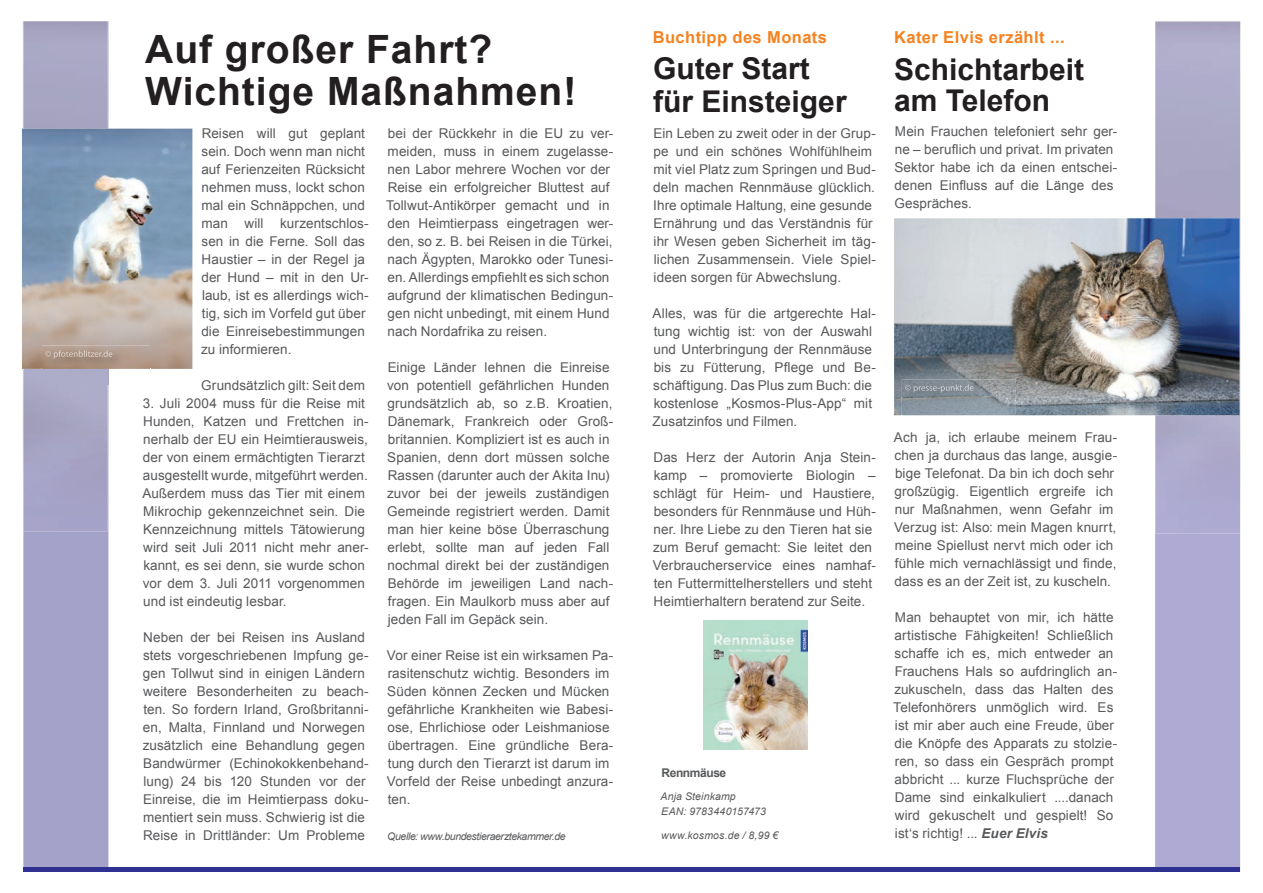
<style>
.page{position:relative;width:1263px;height:893px;background:#fff}
.page>*{position:absolute;margin:0;border:0;box-sizing:border-box;transform-origin:0 0}
.t1{font:700 39px/42px "Arial";letter-spacing:.025em;color:#231f20}
.t2{font:700 30px/33px "Arial";color:#231f20}
.t3{font:700 16.5px "Arial";letter-spacing:.025em;color:#f58220}
.t4{font:13.5px/18px "Arial";letter-spacing:.005em;color:#57585a}
.t5{font:700 12px "Arial";letter-spacing:-.035em;color:#57585a}
.t6{font:italic 10.5px "Arial";letter-spacing:-.035em;color:#57585a}
.t7{font:italic 10.5px/15px "Arial";letter-spacing:.015em;color:#57585a}
.t8{font:italic 10.5px "Arial";letter-spacing:.02em;color:#57585a}
.s1{font-weight:700;font-style:italic}
</style>
<div class="page">
<div style="left:23px;top:531px;width:85px;height:336px;background:#a5a2ca"></div>
<div style="left:23px;top:867px;width:608px;height:5px;background:#2e3092"></div>
<img style="left:23px;top:21px;width:85px;height:510px">
<div style="left:1155px;top:533px;width:85px;height:339px;background:#afaad3"></div>
<div style="left:631px;top:867px;width:608px;height:5px;background:#2e3092"></div>
<img style="left:1155px;top:21px;width:85px;height:512px">
<img style="left:894px;top:218px;width:345px;height:197px">
<img style="left:703px;top:621px;width:105px;height:128px">
<img style="left:902px;top:380px;width:114px;height:36px">
<img style="left:905px;top:384px;width:68px;height:8px">
<img style="left:22px;top:129px;width:170px;height:240px">
<img style="left:42px;top:346px;width:108px;height:39px">
<svg style="left:108px;top:369px;width:1px;height:16px"></svg>
<img style="left:46px;top:350px;width:66px;height:9px">
<h1 class="t1" style="left:145px;top:30px;width:433px">Auf großer Fahrt?<br>Wichtige Maßnahmen!</h1>
<p class="t4" style="left:201px;top:124px;width:169px">Reisen will gut geplant sein. Doch wenn man nicht auf Ferienzeiten Rücksicht nehmen muss, lockt schon mal ein Schnäppchen, und man will kurzentschlos&shy;sen in die Ferne. Soll das<br>Haustier – in der Regel ja der Hund – mit in den Ur&shy;laub, ist es allerdings wich&shy;tig, sich im Vorfeld gut über die Einreisebestimmungen zu informieren.</p>
<p class="t4" style="left:201px;top:376px;width:165px">Grundsätzlich gilt: Seit dem</p>
<p class="t4" style="left:142px;top:394px;width:228px">3. Juli 2004 muss für die Reise mit Hunden, Katzen und Frettchen in&shy;nerhalb der EU ein Heimtierausweis, der von einem ermächtigten Tierarzt ausgestellt wurde, mitgeführt werden.<br>Außerdem muss das Tier mit einem Mikrochip gekennzeichnet sein. Die Kennzeichnung mittels Tätowierung wird seit Juli 2011 nicht mehr aner&shy;kannt, es sei denn, sie wurde schon vor dem 3. Juli 2011 vorgenommen und ist eindeutig lesbar.</p>
<p class="t4" style="left:143px;top:628px;width:228px">Neben der bei Reisen ins Ausland stets vorgeschriebenen Impfung ge&shy;gen Tollwut sind in einigen Ländern weitere Besonderheiten zu beach&shy;ten. So fordern Irland, Großbritanni&shy;en, Malta, Finnland und Norwegen zusätzlich eine Behandlung gegen Bandwürmer (Echinokokkenbehand&shy;lung) 24 bis 120 Stunden vor der Einreise, die im Heimtierpass doku&shy;mentiert sein muss. Schwierig ist die Reise in Drittländer: Um Probleme</p>
<p class="t4" style="left:386px;top:124px;width:229px">bei der Rückkehr in die EU zu ver&shy;meiden, muss in einem zugelasse&shy;nen Labor mehrere Wochen vor der Reise ein erfolgreicher Bluttest auf Tollwut-Antikörper gemacht und in den Heimtierpass eingetragen wer&shy;den, so z. B. bei Reisen in die Türkei, nach Ägypten, Marokko oder Tunesi&shy;en. Allerdings empfiehlt es sich schon aufgrund der klimatischen Bedingun&shy;gen nicht unbedingt, mit einem Hund nach Nordafrika zu reisen.</p>
<p class="t4" style="left:387px;top:358px;width:228px">Einige Länder lehnen die Einreise von potentiell gefährlichen Hunden grundsätzlich ab, so z.B. Kroatien, Dänemark, Frankreich oder Groß&shy;britannien. Kompliziert ist es auch in Spanien, denn dort müssen solche Rassen (darunter auch der Akita Inu) zuvor bei der jeweils zuständigen Gemeinde registriert werden. Damit man hier keine böse Überraschung erlebt, sollte man auf jeden Fall nochmal direkt bei der zuständigen Behörde im jeweiligen Land nach&shy;fragen. Ein Maulkorb muss aber auf jeden Fall im Gepäck sein.</p>
<p class="t4" style="left:387px;top:646px;width:228px">Vor einer Reise ist ein wirksamen Pa&shy;rasitenschutz wichtig. Besonders im<br>Süden können Zecken und Mücken gefährliche Krankheiten wie Babesi&shy;ose, Ehrlichiose oder Leishmaniose übertragen. Eine gründliche Bera&shy;tung durch den Tierarzt ist darum im<br>Vorfeld der Reise unbedingt anzura&shy;ten.</p>
<p class="t6" style="left:387px;top:829px;width:180px">Quelle: www.bundestieraerztekammer.de</p>
<p class="t3" style="left:653px;top:26px;width:176px">Buchtipp des Monats</p>
<p class="t3" style="left:894px;top:26px;width:172px">Kater Elvis erzählt ...</p>
<h2 class="t2" style="left:653px;top:52px;width:195px">Guter Start für Einsteiger</h2>
<h2 class="t2" style="left:894px;top:55px;width:192px;line-height:31.5px">Schichtarbeit am Telefon</h2>
<p class="t4" style="left:653px;top:125px;width:224px">Ein Leben zu zweit oder in der Grup&shy;pe und ein schönes Wohlfühlheim mit viel Platz zum Springen und Bud&shy;deln machen Rennmäuse glücklich.<br>Ihre optimale Haltung, eine gesunde Ernährung und das Verständnis für ihr Wesen geben Sicherheit im täg&shy;lichen Zusammensein. Viele Spiel&shy;ideen sorgen für Abwechslung.</p>
<p class="t4" style="left:653px;top:304px;width:225px">Alles, was für die artgerechte Hal&shy;tung wichtig ist: von der Auswahl und Unterbringung der Rennmäuse bis zu Fütterung, Pflege und Be&shy;schäftigung. Das Plus zum Buch: die kostenlose „Kosmos-Plus-App“ mit<br>Zusatzinfos und Filmen.</p>
<p class="t4" style="left:653px;top:448px;width:225px">Das Herz der Autorin Anja Stein&shy;kamp – promovierte Biologin – schlägt für Heim- und Haustiere, besonders für Rennmäuse und Hüh&shy;ner. Ihre Liebe zu den Tieren hat sie zum Beruf gemacht: Sie leitet den Verbraucherservice eines namhaf&shy;ten Futtermittelherstellers und steht Heimtierhaltern beratend zur Seite.</p>
<p class="t5" style="left:662px;top:764px;width:66px">Rennmäuse</p>
<p class="t7" style="left:660px;top:789px;width:107px">Anja Steinkamp<br>EAN: 9783440157473</p>
<p class="t8" style="left:661px;top:828px;width:119px">www.kosmos.de / 8,99 €</p>
<p class="t4" style="left:894px;top:122px;width:224px">Mein Frauchen telefoniert sehr ger&shy;ne – beruflich und privat. Im privaten<br>Sektor habe ich da einen entschei&shy;denen Einfluss auf die Länge des<br>Gespräches.</p>
<p class="t4" style="left:894px;top:428px;width:225px">Ach ja, ich erlaube meinem Frau&shy;chen ja durchaus das lange, ausgie&shy;bige Telefonat. Da bin ich doch sehr großzügig. Eigentlich ergreife ich nur Maßnahmen, wenn Gefahr im Verzug ist: Also: mein Magen knurrt, meine Spiellust nervt mich oder ich fühle mich vernachlässigt und finde, dass es an der Zeit ist, zu kuscheln.</p>
<p class="t4" style="left:893px;top:608px;width:226px">Man behauptet von mir, ich hätte artistische Fähigkeiten! Schließlich schaffe ich es, mich entweder an Frauchens Hals so aufdringlich an&shy;zukuscheln, dass das Halten des Telefonhörers unmöglich wird. Es ist mir aber auch eine Freude, über die Knöpfe des Apparats zu stolzie&shy;ren, so dass ein Gespräch prompt abbricht ... kurze Fluchsprüche der Dame sind einkalkuliert ....danach wird gekuschelt und gespielt! So ist‘s richtig! ... <span class="s1">Euer Elvis</span></p>
</div>
